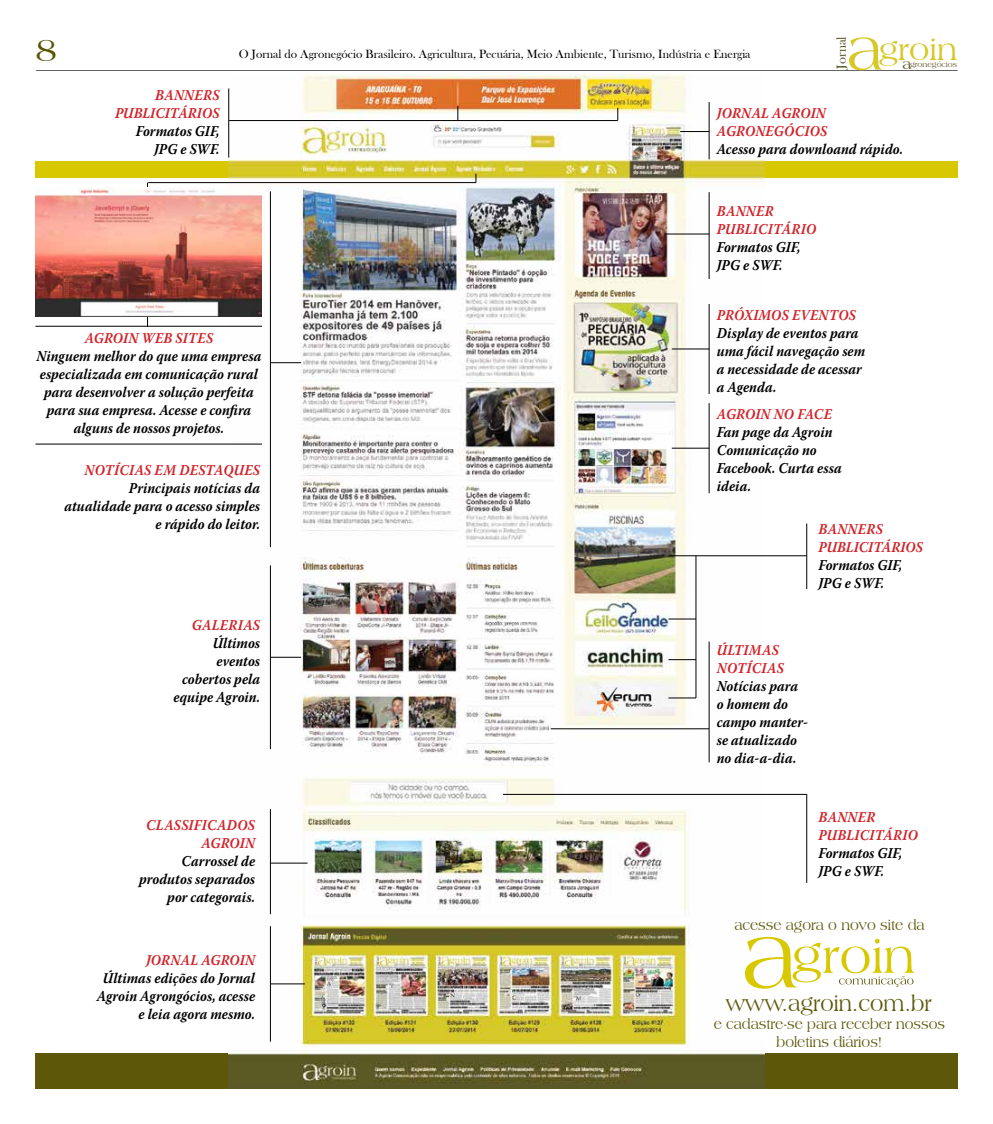
<style>
.page{position:relative;width:993px;height:1124px;background:#fff}
.page>*{position:absolute;margin:0;border:0;box-sizing:border-box;transform-origin:0 0}
.t1{font:33.75px "Americana BT";color:#585300}
.t2{font:31.25px "Americana BT";color:#d6c827}
.t3{font:22.75px "Americana BT";color:#5d5809;scale:.9 1}
.t4{font:italic 700 15px/18px "Warnock Pro";color:#000;scale:.9 1}
.t5{font:italic 700 15px/18px "Warnock Pro";letter-spacing:.015em;color:#d2232a;scale:.9 1}
.t6{font:15px/18px "Americana BT";color:#5d5809;text-align:center;scale:.9 1}
.t7{font:13.5px "Bask Old Face";color:#585423}
.t8{font:12.25px "Bask Old Face";color:#000}
.t9{font:7.62px "Americana BT";color:#585423}
.s1{font-size:60px}
.s2{font-size:14.62px}
</style>
<div class="page">
<hr style="left:36px;top:70px;width:921px;height:1px;background:#221f1f">
<div style="left:35px;top:1053px;width:922px;height:35px;background:#5d5809"></div>
<div style="left:35px;top:161px;width:922px;height:17px;background:#d7c800"></div>
<img style="left:229px;top:75px;width:534px;height:1013px">
<hr style="left:270px;top:862px;width:37px;height:1px;background:#000">
<hr style="left:270px;top:657px;width:31px;height:1px;background:#000">
<hr style="left:270px;top:362px;width:31px;height:1px;background:#000">
<hr style="left:270px;top:809px;width:1px;height:105px;background:#000">
<hr style="left:270px;top:565px;width:1px;height:184px;background:#000">
<hr style="left:270px;top:191px;width:1px;height:356px;background:#000">
<hr style="left:550px;top:728px;width:158px;height:1px;background:#000">
<hr style="left:708px;top:641px;width:1px;height:121px;background:#000">
<hr style="left:695px;top:555px;width:1px;height:143px;background:#000">
<hr style="left:270px;top:983px;width:35px;height:1px;background:#000">
<hr style="left:270px;top:926px;width:1px;height:115px;background:#000">
<svg style="left:680px;top:131px;width:28px;height:1px"></svg>
<hr style="left:671px;top:349px;width:38px;height:1px;background:#000">
<hr style="left:664px;top:234px;width:45px;height:1px;background:#000">
<hr style="left:671px;top:448px;width:38px;height:1px;background:#000">
<hr style="left:708px;top:102px;width:1px;height:57px;background:#000">
<hr style="left:708px;top:304px;width:1px;height:90px;background:#000">
<hr style="left:708px;top:192px;width:1px;height:87px;background:#000">
<hr style="left:708px;top:403px;width:1px;height:90px;background:#000">
<hr style="left:806px;top:523px;width:1px;height:66px;background:#000">
<hr style="left:806px;top:794px;width:1px;height:88px;background:#000">
<svg style="left:668px;top:697px;width:27px;height:1px"></svg>
<svg style="left:668px;top:659px;width:27px;height:1px"></svg>
<svg style="left:668px;top:618px;width:27px;height:1px"></svg>
<hr style="left:668px;top:555px;width:138px;height:1px;background:#000">
<hr style="left:502px;top:794px;width:304px;height:1px;background:#000">
<hr style="left:229px;top:120px;width:388px;height:1px;background:#000">
<svg style="left:617px;top:108px;width:1px;height:12px"></svg>
<svg style="left:457px;top:106px;width:1px;height:14px"></svg>
<hr style="left:228px;top:88px;width:1px;height:70px;background:#000">
<hr style="left:148px;top:182px;width:328px;height:1px;background:#000">
<hr style="left:147px;top:182px;width:1px;height:144px;background:#000">
<img style="left:35px;top:187px;width:226px;height:129px">
<hr style="left:35px;top:326px;width:227px;height:1px;background:#000">
<hr style="left:35px;top:444px;width:227px;height:1px;background:#000">
<svg style="left:744px;top:936px;width:170px;height:52px"></svg>
<h1 class="t1" style="left:35px;top:30px;width:23px">8</h1>
<p class="t8" style="left:239px;top:47px;width:513px">O Jornal do Agronegócio Brasileiro. Agricultura, Pecuária, Meio Ambiente, Turismo, Indústria e Energia</p>
<p class="t7" style="left:833px;top:68px;width:34px;rotate:-90deg">Jornal</p>
<h2 class="t2" style="left:846px;top:32px;width:112px"><span class="s1">a</span>groin</h2>
<p class="t9" style="left:902px;top:60px;width:56px"><span class="s2">a</span>gronegócios</p>
<p class="t5" style="left:115px;top:86px;width:56px;text-indent:40px">banners publicit</p>
<p class="t5" style="left:178px;top:104px;width:21px">ários</p>
<p class="t4" style="left:136px;top:122px;width:94px;text-align:right">Formatos GIF,<br>JPG e SWF.</p>
<p class="t5" style="left:85px;top:329px;width:12px">agroin</p>
<p class="t5" style="left:141px;top:329px;width:12px">web</p>
<p class="t5" style="left:175px;top:329px;width:10px">sites</p>
<p class="t4" style="left:36px;top:347px;width:251px;text-align:center">Ninguem melhor do que uma empresa especializada em comunicação rural para desenvolver a solução perfeita para sua empresa. Acesse e confira alguns de nossos projetos.</p>
<p class="t5" style="left:84px;top:461px;width:49px">Notícias</p>
<p class="t5" style="left:155px;top:461px;width:39px">em desta</p>
<p class="t5" style="left:223px;top:461px;width:34px">ques</p>
<p class="t4" style="left:64px;top:479px;width:219px;text-align:right">Principais notícias da atualidade para o acesso simples e rápido do leitor.</p>
<p class="t5" style="left:192px;top:616px;width:42px">Galerias</p>
<p class="t4" style="left:173px;top:634px;width:98px;text-align:right">Últimos eventos cobertos pela equipe Agroin.</p>
<p class="t5" style="left:146px;top:815px;width:30px">Classi</p>
<p class="t5" style="left:194px;top:815px;width:30px;text-align:center">ficados<br>Agroin</p>
<p class="t4" style="left:139px;top:851px;width:130px;text-align:right">Carrossel de produtos separados por categorais.</p>
<p class="t5" style="left:146px;top:950px;width:17px">Jorna</p>
<p class="t5" style="left:190px;top:950px;width:34px">l Agroin</p>
<p class="t4" style="left:97px;top:968px;width:178px;text-align:right">Últimas edições do Jornal<br>Agroin Agrongócios, acesse e leia agora mesmo.</p>
<p class="t5" style="left:716px;top:104px;width:11px">jorna</p>
<p class="t5" style="left:761px;top:104px;width:24px">l agroin</p>
<p class="t5" style="left:716px;top:122px;width:12px">agroneg</p>
<p class="t5" style="left:783px;top:122px;width:22px">ócios</p>
<p class="t4" style="left:716px;top:140px;width:208px">Acesso para downloand rápido.</p>
<p class="t5" style="left:716px;top:202px;width:50px">banner publicit</p>
<p class="t5" style="left:781px;top:220px;width:21px">ário</p>
<p class="t4" style="left:716px;top:238px;width:94px">Formatos GIF,<br>JPG e SWF.</p>
<p class="t5" style="left:716px;top:305px;width:52px">pr óximos</p>
<p class="t5" style="left:791px;top:305px;width:12px">eventos</p>
<p class="t4" style="left:716px;top:323px;width:166px">Display de eventos para uma fácil navegação sem a necessidade de acessar a Agenda.</p>
<p class="t5" style="left:716px;top:404px;width:12px">agroin</p>
<p class="t5" style="left:773px;top:404px;width:46px">no face</p>
<p class="t4" style="left:716px;top:422px;width:140px">Fan page da Agroin<br>Comunicação no<br>Facebook. Curta essa ideia.</p>
<p class="t5" style="left:818px;top:519px;width:49px">banners publicit</p>
<p class="t5" style="left:881px;top:537px;width:21px">ários</p>
<p class="t4" style="left:818px;top:555px;width:94px">Formatos GIF,<br>JPG e SWF.</p>
<p class="t5" style="left:716px;top:640px;width:30px">últimas not</p>
<p class="t5" style="left:746px;top:658px;width:16px">ícias</p>
<p class="t4" style="left:716px;top:676px;width:103px">Notícias para o homem do campo manter&shy;se atualizado no dia-a-dia.</p>
<p class="t5" style="left:818px;top:807px;width:50px">banner publicit</p>
<p class="t5" style="left:883px;top:825px;width:21px">ário</p>
<p class="t4" style="left:818px;top:843px;width:94px">Formatos GIF,<br>JPG e SWF.</p>
<p class="t6" style="left:734px;top:915px;width:213px">acesse agora o novo site da</p>
<h3 class="t3" style="left:725px;top:989px;width:230px">www.agroin.com.br</h3>
<p class="t6" style="left:713px;top:1014px;width:258px">e cadastre-se para receber nossos boletins diários!</p>
</div>
